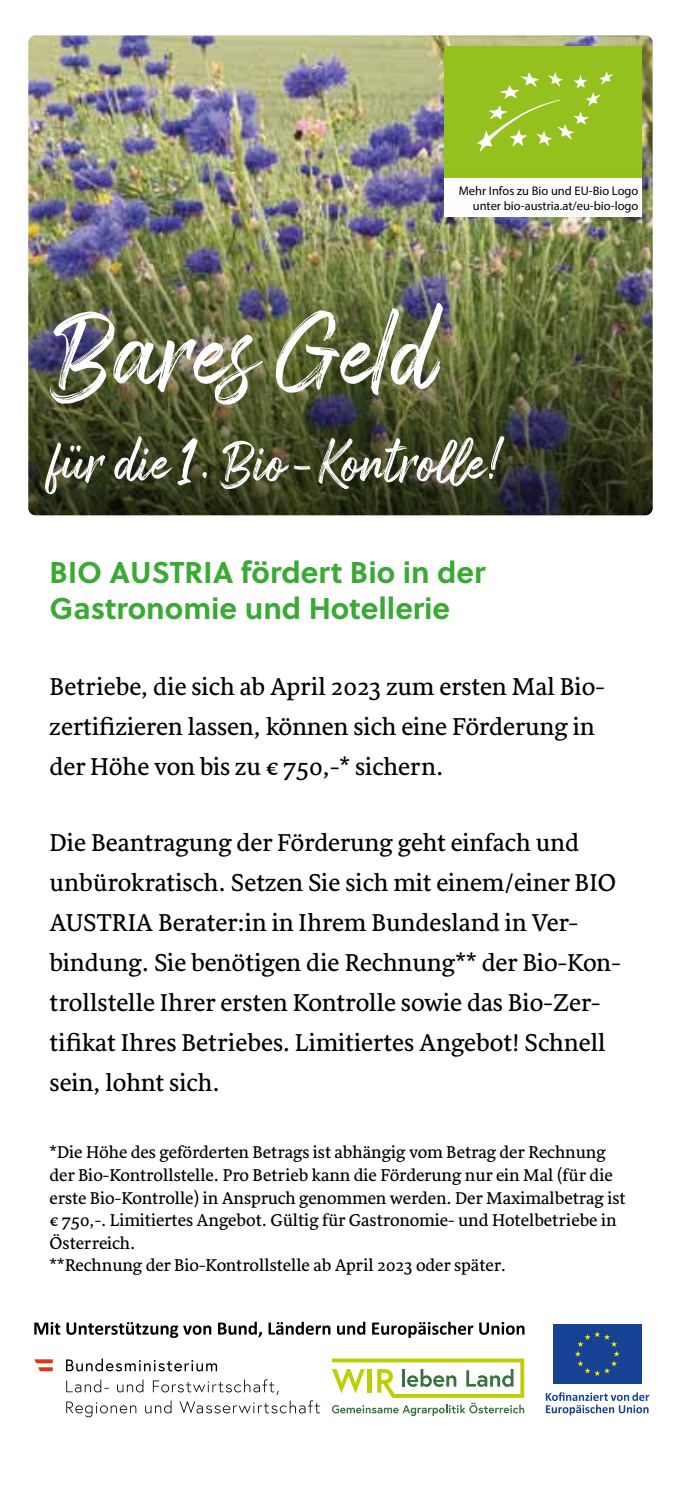
<style>
.page{position:relative;width:681px;height:1489px;background:#fff}
.page>*{position:absolute;margin:0;border:0;box-sizing:border-box;transform-origin:0 0}
.t1{font:100px "Arsilon";color:#fff}
.t2{font:52.5px "Arsilon";color:#fff}
.t3{font:700 30px/36px "Soleil";color:#3aaa35}
.t4{font:25px/40px "Sirba";color:#000}
.t5{font:17.5px/22.5px "Sirba";color:#000}
.t6{font:12.5px/15px "Myriad Pro";color:#000;text-align:right}
</style>
<div class="page">
<img style="left:28px;top:35px;width:624px;height:480px">
<div style="left:552px;top:1324px;width:89px;height:59px;background:#164194"></div>
<svg style="left:575px;top:1331px;width:44px;height:44px"></svg>
<svg style="left:545px;top:1392px;width:104px;height:23px"></svg>
<svg style="left:332px;top:1358px;width:192px;height:57px"></svg>
<svg style="left:66px;top:1400px;width:254px;height:17px"></svg>
<svg style="left:66px;top:1379px;width:212px;height:15px"></svg>
<svg style="left:66px;top:1358px;width:151px;height:13px"></svg>
<svg style="left:34px;top:1359px;width:19px;height:12px"></svg>
<svg style="left:34px;top:1322px;width:26px;height:12px"></svg>
<svg style="left:66px;top:1322px;width:145px;height:15px"></svg>
<svg style="left:218px;top:1321px;width:44px;height:16px"></svg>
<svg style="left:268px;top:1321px;width:62px;height:13px"></svg>
<svg style="left:337px;top:1321px;width:28px;height:13px"></svg>
<svg style="left:372px;top:1321px;width:101px;height:16px"></svg>
<svg style="left:479px;top:1322px;width:45px;height:12px"></svg>
<div style="left:444px;top:46px;width:197px;height:132px;background:#95c11f"></div>
<svg style="left:477px;top:72px;width:136px;height:80px"></svg>
<img style="left:28px;top:171px;width:624px;height:344px;border-radius:7px">
<p class="t6" style="left:458px;top:183px;width:181px">Mehr Infos zu Bio und EU-Bio Logo unter bio-austria.at/eu-bio-logo</p>
<h1 class="t1" style="left:50px;top:290px;width:390px">Bares Geld</h1>
<h2 class="t2" style="left:50px;top:429px;width:461px">für die 1. Bio-Kontrolle!</h2>
<p class="t3" style="left:50px;top:554px;width:437px">BIO AUSTRIA fördert Bio in der<br>Gastronomie und Hotellerie</p>
<p class="t4" style="left:50px;top:667px;width:556px">Betriebe, die sich ab April 2023 zum ersten Mal Bio&shy;zertifizieren lassen, können sich eine Förderung in der Höhe von bis zu € 750,-* sichern.</p>
<p class="t4" style="left:50px;top:823px;width:572px">Die Beantragung der Förderung geht einfach und unbürokratisch. Setzen Sie sich mit einem/einer BIO AUSTRIA Berater:in in Ihrem Bundesland in Ver&shy;bindung. Sie benötigen die Rechnung** der Bio-Kon&shy;trollstelle Ihrer ersten Kontrolle sowie das Bio-Zer&shy;tifikat Ihres Betriebes. Limitiertes Angebot! Schnell sein, lohnt sich.</p>
<p class="t5" style="left:50px;top:1141px;width:577px">*Die Höhe des geförderten Betrags ist abhängig vom Betrag der Rechnung der Bio-Kontrollstelle. Pro Betrieb kann die Förderung nur ein Mal (für die erste Bio-Kontrolle) in Anspruch genommen werden. Der Maximalbetrag ist € 750,-. Limitiertes Angebot. Gültig für Gastronomie- und Hotelbetriebe in Österreich.<br>**Rechnung der Bio-Kontrollstelle ab April 2023 oder später.</p>
</div>
